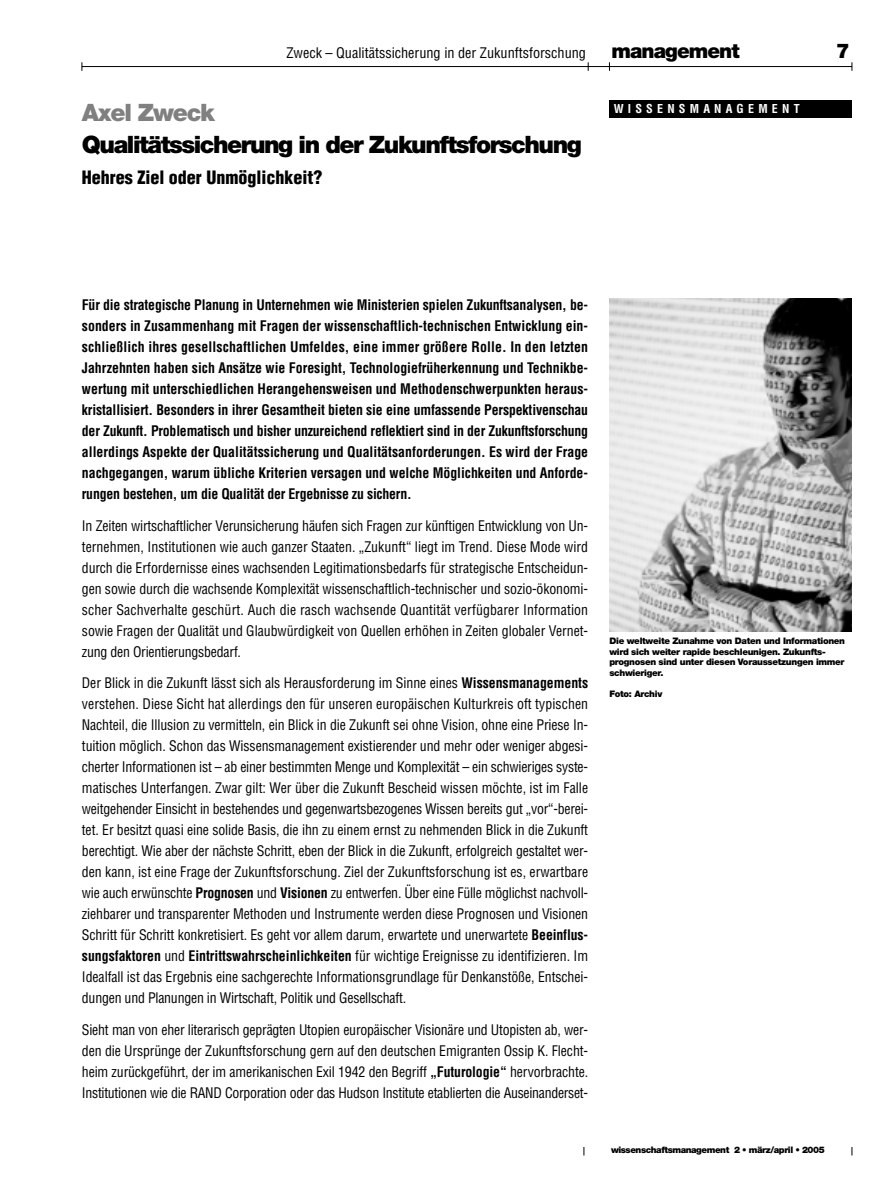
<style>
.page{position:relative;width:893px;height:1190px;background:#fff}
.page>*{position:absolute;margin:0;border:0;box-sizing:border-box;transform-origin:0 0}
.t1{font:900 24px "Helvetica Neue";letter-spacing:-.06em;color:#000}
.t2{font:900 24px "Helvetica Neue";letter-spacing:-.045em;color:#808080}
.t3{font:900 20.25px "Helvetica Neue";letter-spacing:-.045em;color:#000}
.t4{font:900 condensed 18px "Helvetica";color:#000}
.t5{font:condensed 14.25px/21px "Helvetica";letter-spacing:-.015em;color:#000;text-align:justify}
.t6{font:700 condensed 14.25px/21px "Helvetica";letter-spacing:-.015em;color:#000;text-align:justify}
.t7{font:700 condensed 12px "Helvetica";letter-spacing:.35em;color:#fff}
.t8{font:900 9px/10.5px "Helvetica Neue";letter-spacing:-.035em;color:#000}
.s1{font-weight:700}
</style>
<div class="page">
<hr style="left:82px;top:66px;width:769px;height:1px;background:#000">
<div style="left:609px;top:100px;width:242px;height:18px;background:#000"></div>
<img style="left:609px;top:298px;width:242px;height:333px">
<p class="t5" style="left:286px;top:44px;width:301px">Zweck – Qualitätssicherung in der Zukunftsforschung</p>
<h2 class="t3" style="left:611px;top:44px;width:129px">management</h2>
<h2 class="t3" style="left:836px;top:44px;width:15px">7</h2>
<h1 class="t2" style="left:82px;top:104px;width:135px">Axel Zweck</h1>
<h1 class="t1" style="left:82px;top:135px;width:501px">Qualitätssicherung in der Zukunftsforschung</h1>
<p class="t4" style="left:82px;top:171px;width:242px">Hehres Ziel oder Unmöglichkeit?</p>
<p class="t7" style="left:613px;top:104px;width:187px">WISSENSMANAGEMENT</p>
<p class="t6" style="left:82px;top:296px;width:508px">Für die strategische Planung in Unternehmen wie Ministerien spielen Zukunftsanalysen, be&shy;sonders in Zusammenhang mit Fragen der wissenschaftlich-technischen Entwicklung ein&shy;schließlich ihres gesellschaftlichen Umfeldes, eine immer größere Rolle. In den letzten Jahrzehnten haben sich Ansätze wie Foresight, Technologiefrüherkennung und Technikbe&shy;wertung mit unterschiedlichen Herangehensweisen und Methodenschwerpunkten heraus&shy;kristallisiert. Besonders in ihrer Gesamtheit bieten sie eine umfassende Perspektivenschau der Zukunft. Problematisch und bisher unzureichend reflektiert sind in der Zukunftsforschung allerdings Aspekte der Qualitätssicherung und Qualitätsanforderungen. Es wird der Frage nachgegangen, warum übliche Kriterien versagen und welche Möglichkeiten und Anforde&shy;rungen bestehen, um die Qualität der Ergebnisse zu sichern.</p>
<p class="t5" style="left:82px;top:516px;width:508px">In Zeiten wirtschaftlicher Verunsicherung häufen sich Fragen zur künftigen Entwicklung von Un&shy;ternehmen, Institutionen wie auch ganzer Staaten. „Zukunft“ liegt im Trend. Diese Mode wird durch die Erfordernisse eines wachsenden Legitimationsbedarfs für strategische Entscheidun&shy;gen sowie durch die wachsende Komplexität wissenschaftlich-technischer und sozio-ökonomi&shy;scher Sachverhalte geschürt. Auch die rasch wachsende Quantität verfügbarer Information sowie Fragen der Qualität und Glaubwürdigkeit von Quellen erhöhen in Zeiten globaler Vernet&shy;zung den Orientierungsbedarf.</p>
<p class="t5" style="left:82px;top:674px;width:508px">Der Blick in die Zukunft lässt sich als Herausforderung im Sinne eines <span class="s1">Wissensmanagements </span>verstehen. Diese Sicht hat allerdings den für unseren europäischen Kulturkreis oft typischen Nachteil, die Illusion zu vermitteln, ein Blick in die Zukunft sei ohne Vision, ohne eine Priese In&shy;tuition möglich. Schon das Wissensmanagement existierender und mehr oder weniger abgesi&shy;cherter Informationen ist – ab einer bestimmten Menge und Komplexität – ein schwieriges syste&shy;matisches Unterfangen. Zwar gilt: Wer über die Zukunft Bescheid wissen möchte, ist im Falle weitgehender Einsicht in bestehendes und gegenwartsbezogenes Wissen bereits gut „vor“-berei&shy;tet. Er besitzt quasi eine solide Basis, die ihn zu einem ernst zu nehmenden Blick in die Zukunft berechtigt. Wie aber der nächste Schritt, eben der Blick in die Zukunft, erfolgreich gestaltet wer&shy;den kann, ist eine Frage der Zukunftsforschung. Ziel der Zukunftsforschung ist es, erwartbare wie auch erwünschte <span class="s1">Prognosen</span> und <span class="s1">Visionen</span> zu entwerfen. Über eine Fülle möglichst nachvoll&shy;ziehbarer und transparenter Methoden und Instrumente werden diese Prognosen und Visionen Schritt für Schritt konkretisiert. Es geht vor allem darum, erwartete und unerwartete <span class="s1">Beeinflus&shy;sungsfaktoren</span> und <span class="s1">Eintrittswahrscheinlichkeiten</span> für wichtige Ereignisse zu identifizieren. Im Idealfall ist das Ergebnis eine sachgerechte Informationsgrundlage für Denkanstöße, Entschei&shy;dungen und Planungen in Wirtschaft, Politik und Gesellschaft.</p>
<p class="t5" style="left:82px;top:1020px;width:508px">Sieht man von eher literarisch geprägten Utopien europäischer Visionäre und Utopisten ab, wer&shy;den die Ursprünge der Zukunftsforschung gern auf den deutschen Emigranten Ossip K. Flecht&shy;heim zurückgeführt, der im amerikanischen Exil 1942 den Begriff <span class="s1">„Futurologie“</span> hervorbrachte.<br>Institutionen wie die RAND Corporation oder das Hudson Institute etablierten die Auseinanderset-</p>
<p class="t8" style="left:609px;top:636px;width:237px">Die weltweite Zunahme von Daten und Informationen wird sich weiter rapide beschleunigen. Zukunfts&shy;prognosen sind unter diesen Voraussetzungen immer schwieriger.</p>
<p class="t8" style="left:609px;top:689px;width:54px">Foto: Archiv</p>
<p class="t8" style="left:611px;top:1145px;width:215px">wissenschaftsmanagement 2 • märz/april • 2005</p>
</div>
